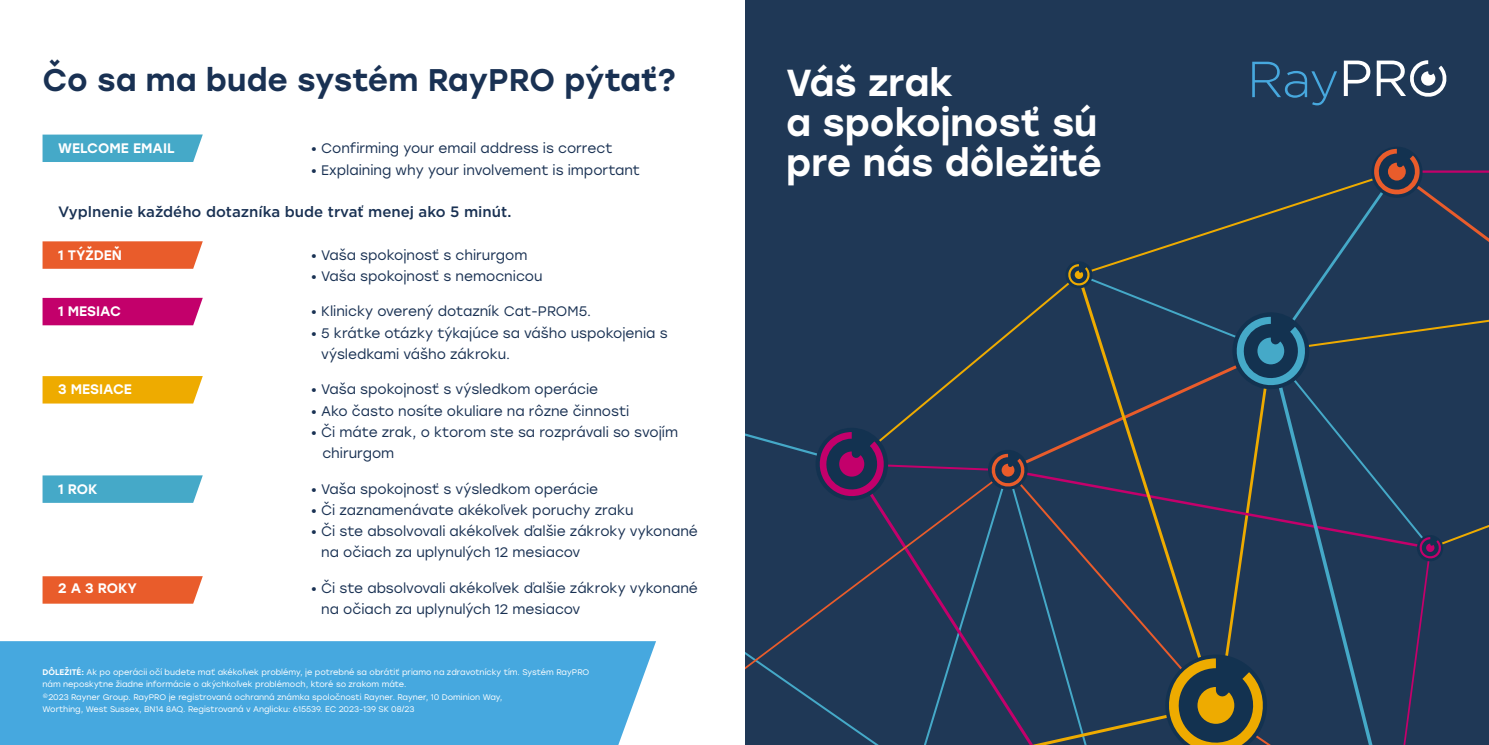
<style>
.page{position:relative;width:1489px;height:745px;background:#fff}
.page>*{position:absolute;margin:0;border:0;box-sizing:border-box;transform-origin:0 0}
.t1{font:500 37.5px/40px "Stolzl";color:#fff}
.t2{font:500 31.25px "Stolzl";color:#193153}
.t3{font:500 15px "Gotham";color:#193153}
.t4{font:13.75px/21.2px "Stolzl";color:#193153}
.t5{font:500 13.75px "Stolzl";color:#fff}
.t6{font:8.12px/12.5px "Stolzl";color:#fff}
.s1{font-weight:500}
</style>
<div class="page">
<div style="left:43px;top:134px;width:160px;height:28px;background:#45a9c8"></div>
<svg style="left:43px;top:241px;width:160px;height:27px;background:#e96233"></svg>
<div style="left:43px;top:297px;width:160px;height:28px;background:#c3006b"></div>
<svg style="left:43px;top:376px;width:160px;height:27px;background:#eead08"></svg>
<div style="left:43px;top:475px;width:160px;height:27px;background:#45a9c8"></div>
<svg style="left:43px;top:576px;width:160px;height:27px;background:#e96233"></svg>
<div style="left:744px;top:0;width:744px;height:744px;background:#1f3856"></div>
<svg style="left:744px;top:149px;width:744px;height:595px"></svg>
<div style="left:0;top:641px;width:656px;height:103px;background:#46a8df"></div>
<svg style="left:1252px;top:62px;width:84px;height:43px"></svg>
<svg style="left:1343px;top:60px;width:27px;height:36px"></svg>
<svg style="left:1376px;top:60px;width:71px;height:37px"></svg>
<h2 class="t2" style="left:43px;top:58px;width:634px">Čo sa ma bude systém RayPRO pýtať?</h2>
<p class="t5" style="left:58px;top:138px;width:118px">WELCOME EMAIL</p>
<p class="t4" style="left:311px;top:137px;width:303px">• Confirming your email address is correct</p>
<p class="t4" style="left:311px;top:158px;width:331px">• Explaining why your involvement is important</p>
<p class="t3" style="left:58px;top:202px;width:455px">Vyplnenie každého dotazníka bude trvať menej ako 5 minút.</p>
<p class="t5" style="left:58px;top:245px;width:65px">1 TÝŽDEŇ</p>
<p class="t4" style="left:311px;top:243px;width:218px">• Vaša spokojnosť s chirurgom</p>
<p class="t4" style="left:311px;top:265px;width:233px">• Vaša spokojnosť s nemocnicou</p>
<p class="t5" style="left:58px;top:301px;width:64px">1 MESIAC</p>
<p class="t4" style="left:311px;top:300px;width:282px">• Klinicky overený dotazník Cat-PROM5.</p>
<p class="t4" style="left:321px;top:321px;width:348px;text-indent:-10px">• 5 krátke otázky týkajúce sa vášho uspokojenia s výsledkami vášho zákroku.</p>
<p class="t5" style="left:58px;top:379px;width:75px">3 MESIACE</p>
<p class="t4" style="left:311px;top:378px;width:289px">• Vaša spokojnosť s výsledkom operácie</p>
<p class="t4" style="left:311px;top:399px;width:320px">• Ako často nosíte okuliare na rôzne činnosti</p>
<p class="t4" style="left:322px;top:420px;width:357px;text-indent:-12px">• Či máte zrak, o ktorom ste sa rozprávali so svojím chirurgom</p>
<p class="t5" style="left:58px;top:478px;width:41px">1 ROK</p>
<p class="t4" style="left:311px;top:477px;width:289px">• Vaša spokojnosť s výsledkom operácie</p>
<p class="t4" style="left:311px;top:498px;width:324px">• Či zaznamenávate akékoľvek poruchy zraku</p>
<p class="t4" style="left:321px;top:520px;width:378px;text-indent:-10px">• Či ste absolvovali akékoľvek ďalšie zákroky vykonané na očiach za uplynulých 12 mesiacov</p>
<p class="t5" style="left:58px;top:578px;width:80px">2 A 3 ROKY</p>
<p class="t4" style="left:321px;top:576px;width:378px;text-indent:-10px">• Či ste absolvovali akékoľvek ďalšie zákroky vykonané na očiach za uplynulých 12 mesiacov</p>
<p class="t6" style="left:43px;top:664px;width:548px"><span class="s1">DÔLEŽITÉ:</span> Ak po operácii očí budete mať akékoľvek problémy, je potrebné sa obrátiť priamo na zdravotnícky tím. Systém RayPRO nám neposkytne žiadne informácie o akýchkoľvek problémoch, ktoré so zrakom máte.<br>©2023 Rayner Group. RayPRO je registrovaná ochranná známka spoločnosti Rayner. Rayner, 10 Dominion Way,<br>Worthing, West Sussex, BN14 8AQ. Registrovaná v Anglicku: 615539. EC 2023-139 SK 08/23</p>
<h1 class="t1" style="left:786px;top:61px;width:317px">Váš zrak<br>a spokojnosť sú pre nás dôležité</h1>
</div>
